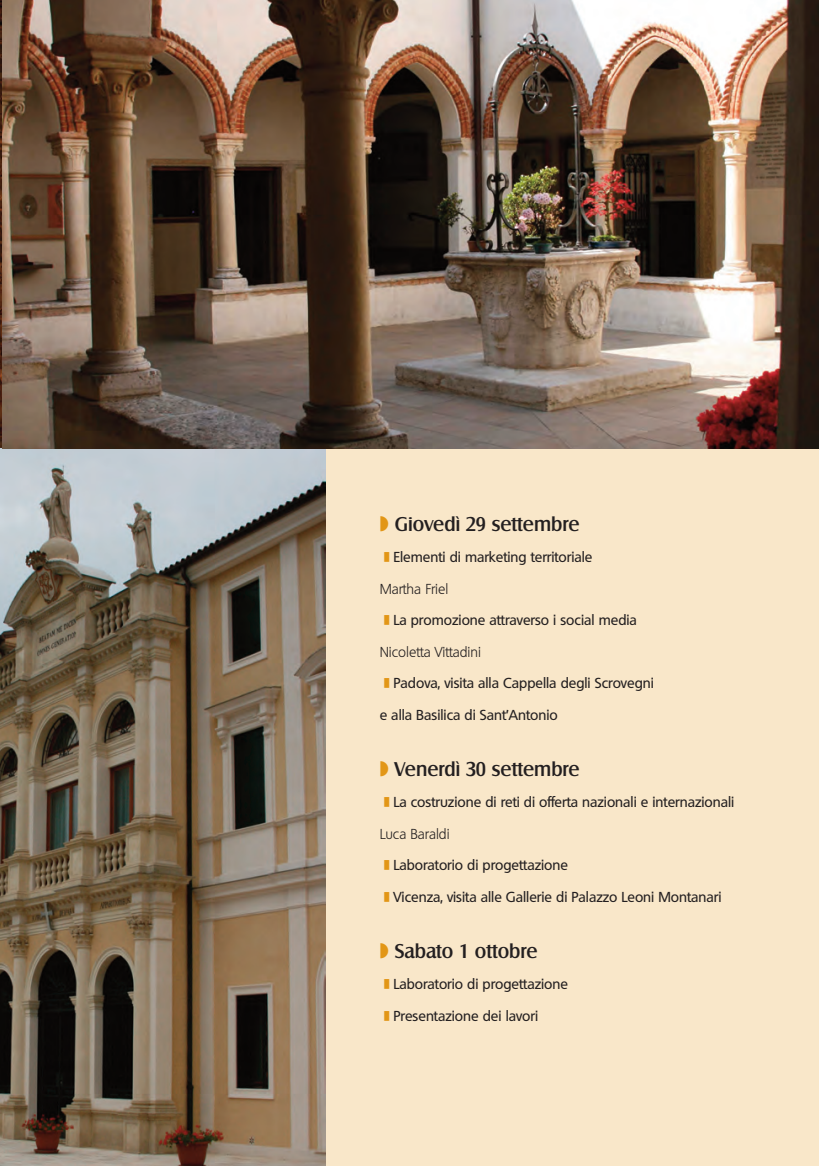
<style>
.page{position:relative;width:819px;height:1166px;background:#fff}
.page>*{position:absolute;margin:0;border:0;box-sizing:border-box;transform-origin:0 0}
.t1{font:500 19.25px "Salzburg";color:#231f20}
.t2{font:500 14px "Quebec";color:#231f20}
.t3{font:300 14px "Quebec";color:#231f20}
.s1{color:#e29616}
.s2{font-family:"MS Gothic";font-weight:400;color:#e29616}
</style>
<div class="page">
<div style="left:2px;top:0;width:817px;height:1166px;background:#f9e7c9"></div>
<img style="left:0;top:0;width:2px;height:449px">
<img style="left:0;top:449px;width:325px;height:717px">
<img style="left:2px;top:0;width:817px;height:449px">
<h1 class="t1" style="left:379px;top:512px;width:201px"><span class="s1">◗</span> Giovedì 29 settembre</h1>
<p class="t2" style="left:379px;top:548px;width:214px"><span class="s2">❚</span>Elementi di marketing territoriale</p>
<p class="t3" style="left:379px;top:580px;width:70px">Martha Friel</p>
<p class="t2" style="left:379px;top:611px;width:259px"><span class="s2">❚</span>La promozione attraverso i social media</p>
<p class="t3" style="left:379px;top:643px;width:103px">Nicoletta Vittadini</p>
<p class="t2" style="left:379px;top:674px;width:276px"><span class="s2">❚</span>Padova, visita alla Cappella degli Scrovegni</p>
<p class="t2" style="left:379px;top:706px;width:179px">e alla Basilica di Sant’Antonio</p>
<h1 class="t1" style="left:379px;top:757px;width:201px"><span class="s1">◗</span> Venerdì 30 settembre</h1>
<p class="t2" style="left:379px;top:793px;width:356px"><span class="s2">❚</span>La costruzione di reti di offerta nazionali e internazionali</p>
<p class="t3" style="left:379px;top:825px;width:71px">Luca Baraldi</p>
<p class="t2" style="left:379px;top:856px;width:190px"><span class="s2">❚</span>Laboratorio di progettazione</p>
<p class="t2" style="left:379px;top:888px;width:343px"><span class="s2">❚</span>Vicenza, visita alle Gallerie di Palazzo Leoni Montanari</p>
<h1 class="t1" style="left:379px;top:939px;width:159px"><span class="s1">◗</span> Sabato 1 ottobre</h1>
<p class="t2" style="left:379px;top:975px;width:190px"><span class="s2">❚</span>Laboratorio di progettazione</p>
<p class="t2" style="left:379px;top:1007px;width:160px"><span class="s2">❚</span>Presentazione dei lavori</p>
</div>
